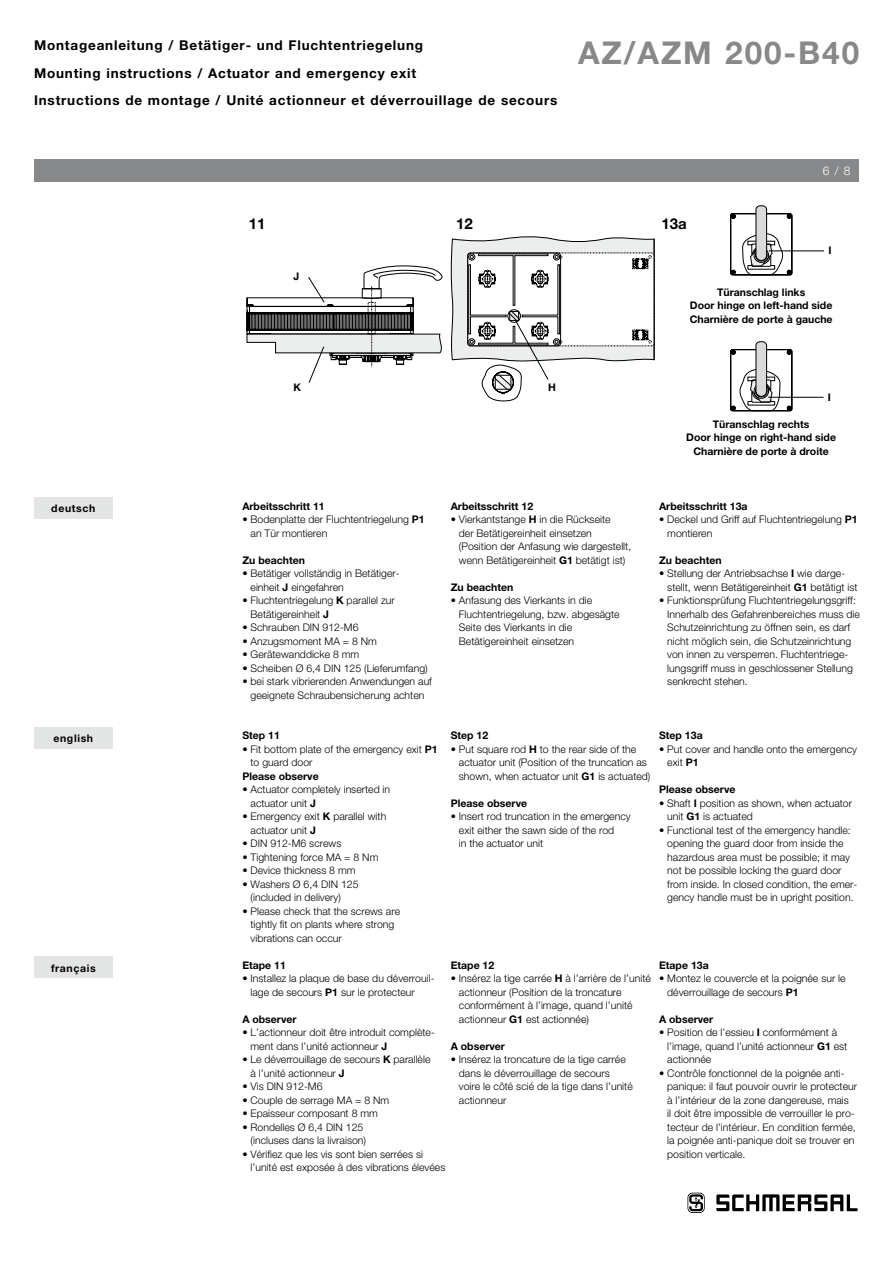
<style>
.page{position:relative;width:893px;height:1263px;background:#fff}
.page>*{position:absolute;margin:0;border:0;box-sizing:border-box;transform-origin:0 0}
.t1{font:700 31.5px "Helvetica Neue";letter-spacing:.06em;color:#87888a}
.t2{font:700 15px "Helvetica Neue";color:#000}
.t3{font:700 13.5px/27px "Helvetica Neue";letter-spacing:.06em;color:#000}
.t4{font:300 12px "Helvetica Neue";color:#fff}
.t5{font:300 10.5px/13.5px "Helvetica Neue";color:#000}
.t6{font:700 10.5px/13.5px "Helvetica Neue";color:#000;text-align:center}
.t7{font:700 10.5px "Helvetica Neue";letter-spacing:.06em;color:#000}
.s1{font-weight:700}
</style>
<div class="page">
<div style="left:34px;top:159px;width:825px;height:23px;background:#87888a"></div>
<svg style="left:687px;top:1193px;width:18px;height:20px"></svg>
<svg style="left:716px;top:1194px;width:142px;height:17px"></svg>
<svg style="left:730px;top:341px;width:62px;height:70px"></svg>
<svg style="left:730px;top:205px;width:62px;height:70px"></svg>
<hr style="left:654px;top:239px;width:1px;height:121px;background:#000">
<div style="left:34px;top:497px;width:79px;height:22px;background:#e3e4e4"></div>
<div style="left:34px;top:727px;width:79px;height:21px;background:#e3e4e4"></div>
<div style="left:34px;top:957px;width:79px;height:21px;background:#e3e4e4"></div>
<hr style="left:769px;top:250px;width:55px;height:1px;background:#000">
<hr style="left:768px;top:397px;width:55px;height:1px;background:#000">
<svg style="left:451px;top:236px;width:203px;height:165px"></svg>
<svg style="left:247px;top:265px;width:196px;height:118px"></svg>
<p class="t3" style="left:34px;top:32px;width:525px">Montageanleitung / Betätiger- und Fluchtentriegelung<br>Mounting instructions / Actuator and emergency exit<br>Instructions de montage / Unité actionneur et déverrouillage de secours</p>
<h1 class="t1" style="left:578px;top:33px;width:283px">AZ/AZM 200-B40</h1>
<p class="t4" style="left:823px;top:164px;width:29px">6 / 8</p>
<h2 class="t2" style="left:249px;top:214px;width:18px">11</h2>
<h2 class="t2" style="left:456px;top:214px;width:18px">12</h2>
<h2 class="t2" style="left:662px;top:214px;width:27px">13a</h2>
<p class="t6" style="left:828px;top:244px;width:5px">I</p>
<p class="t6" style="left:293px;top:270px;width:7px">J</p>
<p class="t6" style="left:690px;top:285px;width:144px">Türanschlag links<br>Door hinge on left-hand side<br>Charnière de porte à gauche</p>
<p class="t6" style="left:293px;top:380px;width:9px">K</p>
<p class="t6" style="left:548px;top:381px;width:9px">H</p>
<p class="t6" style="left:828px;top:390px;width:5px">I</p>
<p class="t6" style="left:686px;top:417px;width:151px">Türanschlag rechts<br>Door hinge on right-hand side<br>Charnière de porte à droite</p>
<p class="t7" style="left:51px;top:502px;width:46px">deutsch</p>
<p class="t7" style="left:53px;top:732px;width:41px">english</p>
<p class="t7" style="left:51px;top:961px;width:46px">français</p>
<p class="t6" style="left:242px;top:499px;width:84px">Arbeitsschritt 11</p>
<p class="t5" style="left:251px;top:512px;width:176px;text-indent:-8px">• Bodenplatte der Fluchtentriegelung <span class="s1">P1 </span>an Tür montieren</p>
<p class="t6" style="left:242px;top:553px;width:64px">Zu beachten</p>
<p class="t5" style="left:251px;top:566px;width:151px;text-indent:-8px">• Betätiger vollständig in Betätiger&shy;einheit <span class="s1">J</span> eingefahren</p>
<p class="t5" style="left:251px;top:593px;width:146px;text-indent:-8px">• Fluchtentriegelung <span class="s1">K</span> parallel zur<br>Betätigereinheit <span class="s1">J</span></p>
<p class="t5" style="left:242px;top:620px;width:118px">• Schrauben DIN 912-M6</p>
<p class="t5" style="left:242px;top:634px;width:136px">• Anzugsmoment MA = 8 Nm</p>
<p class="t5" style="left:242px;top:647px;width:118px">• Gerätewanddicke 8 mm</p>
<p class="t5" style="left:242px;top:661px;width:187px">• Scheiben Ø 6,4 DIN 125 (Lieferumfang)</p>
<p class="t5" style="left:242px;top:674px;width:191px;text-align:center">• bei stark vibrierenden Anwendungen auf geeignete Schraubensicherung achten</p>
<p class="t6" style="left:242px;top:728px;width:39px">Step 11</p>
<p class="t5" style="left:251px;top:742px;width:189px;text-indent:-8px">• Fit bottom plate of the emergency exit <span class="s1">P1 </span>to guard door</p>
<p class="t6" style="left:242px;top:769px;width:78px">Please observe</p>
<p class="t5" style="left:251px;top:782px;width:141px;text-indent:-8px">• Actuator completely inserted in actuator unit <span class="s1">J</span></p>
<p class="t5" style="left:251px;top:809px;width:137px;text-indent:-8px">• Emergency exit <span class="s1">K</span> parallel with actuator unit <span class="s1">J</span></p>
<p class="t5" style="left:242px;top:836px;width:100px">• DIN 912-M6 screws</p>
<p class="t5" style="left:242px;top:850px;width:138px">• Tightening force MA = 8 Nm</p>
<p class="t5" style="left:242px;top:863px;width:115px">• Device thickness 8 mm</p>
<p class="t5" style="left:251px;top:877px;width:109px;text-indent:-8px">• Washers Ø 6,4 DIN 125 (included in delivery)</p>
<p class="t5" style="left:251px;top:904px;width:151px;text-indent:-8px">• Please check that the screws are tightly fit on plants where strong vibrations can occur</p>
<p class="t6" style="left:242px;top:958px;width:45px">Etape 11</p>
<p class="t5" style="left:251px;top:971px;width:184px;text-indent:-8px">• Installez la plaque de base du déverrouil&shy;lage de secours <span class="s1">P1</span> sur le protecteur</p>
<p class="t6" style="left:242px;top:1012px;width:56px">A observer</p>
<p class="t5" style="left:251px;top:1025px;width:186px;text-indent:-8px">• L’actionneur doit être introduit complète&shy;ment dans l’unité actionneur <span class="s1">J</span></p>
<p class="t5" style="left:251px;top:1052px;width:181px;text-indent:-8px">• Le déverrouillage de secours <span class="s1">K</span> parallèle à l’unité actionneur <span class="s1">J</span></p>
<p class="t5" style="left:242px;top:1079px;width:82px">• Vis DIN 912-M6</p>
<p class="t5" style="left:242px;top:1093px;width:148px">• Couple de serrage MA = 8 Nm</p>
<p class="t5" style="left:242px;top:1106px;width:137px">• Epaisseur composant 8 mm</p>
<p class="t5" style="left:242px;top:1120px;width:125px;text-align:right">• Rondelles Ø 6,4 DIN 125 (incluses dans la livraison)</p>
<p class="t5" style="left:251px;top:1147px;width:196px;text-indent:-8px">• Vérifiez que les vis sont bien serrées si l’unité est exposée à des vibrations élevées</p>
<p class="t6" style="left:451px;top:499px;width:84px">Arbeitsschritt 12</p>
<p class="t5" style="left:459px;top:512px;width:174px;text-indent:-8px">• Vierkantstange <span class="s1">H</span> in die Rückseite<br>der Betätigereinheit einsetzen (Position der Anfasung wie dargestellt, wenn Betätigereinheit <span class="s1">G1</span> betätigt ist)</p>
<p class="t6" style="left:451px;top:580px;width:64px">Zu beachten</p>
<p class="t5" style="left:459px;top:593px;width:162px;text-indent:-8px">• Anfasung des Vierkants in die<br>Fluchtentriegelung, bzw. abgesägte<br>Seite des Vierkants in die<br>Betätigereinheit einsetzen</p>
<p class="t6" style="left:451px;top:728px;width:39px">Step 12</p>
<p class="t5" style="left:459px;top:742px;width:193px;text-indent:-8px">• Put square rod <span class="s1">H</span> to the rear side of the actuator unit (Position of the truncation as shown, when actuator unit <span class="s1">G1</span> is actuated)</p>
<p class="t6" style="left:451px;top:796px;width:78px">Please observe</p>
<p class="t5" style="left:459px;top:809px;width:173px;text-indent:-8px">• Insert rod truncation in the emergency exit either the sawn side of the rod<br>in the actuator unit</p>
<p class="t6" style="left:451px;top:958px;width:45px">Etape 12</p>
<p class="t5" style="left:459px;top:971px;width:194px;text-indent:-8px">• Insérez la tige carrée <span class="s1">H</span> à l’arrière de l’unité actionneur (Position de la troncature conformément à l’image, quand l’unité actionneur <span class="s1">G1</span> est actionnée)</p>
<p class="t6" style="left:451px;top:1039px;width:56px">A observer</p>
<p class="t5" style="left:459px;top:1052px;width:175px;text-indent:-8px">• Insérez la troncature de la tige carrée dans le déverrouillage de secours voire le côté scié de la tige dans l’unité actionneur</p>
<p class="t6" style="left:659px;top:499px;width:90px">Arbeitsschritt 13a</p>
<p class="t5" style="left:667px;top:512px;width:192px;text-indent:-8px">• Deckel und Griff auf Fluchtentriegelung <span class="s1">P1 </span>montieren</p>
<p class="t6" style="left:659px;top:553px;width:64px">Zu beachten</p>
<p class="t5" style="left:667px;top:566px;width:192px;text-indent:-8px">• Stellung der Antriebsachse <span class="s1">I</span> wie darge&shy;stellt, wenn Betätigereinheit <span class="s1">G1</span> betätigt ist</p>
<p class="t5" style="left:667px;top:593px;width:194px;text-indent:-8px">• Funktionsprüfung Fluchtentriegelungsgriff:<br>Innerhalb des Gefahrenbereiches muss die Schutzeinrichtung zu öffnen sein, es darf nicht möglich sein, die Schutzeinrichtung von innen zu versperren. Fluchtentriege&shy;lungsgriff muss in geschlossener Stellung senkrecht stehen.</p>
<p class="t6" style="left:659px;top:728px;width:45px">Step 13a</p>
<p class="t5" style="left:667px;top:742px;width:191px;text-indent:-8px">• Put cover and handle onto the emergency exit <span class="s1">P1</span></p>
<p class="t6" style="left:659px;top:782px;width:78px">Please observe</p>
<p class="t5" style="left:667px;top:796px;width:186px;text-indent:-8px">• Shaft <span class="s1">I</span> position as shown, when actuator unit <span class="s1">G1</span> is actuated</p>
<p class="t5" style="left:667px;top:823px;width:192px;text-indent:-8px">• Functional test of the emergency handle: opening the guard door from inside the hazardous area must be possible; it may not be possible locking the guard door from inside. In closed condition, the emer&shy;gency handle must be in upright position.</p>
<p class="t6" style="left:659px;top:958px;width:51px">Etape 13a</p>
<p class="t5" style="left:667px;top:971px;width:180px;text-indent:-8px">• Montez le couvercle et la poignée sur le déverrouillage de secours <span class="s1">P1</span></p>
<p class="t6" style="left:659px;top:1012px;width:56px">A observer</p>
<p class="t5" style="left:667px;top:1025px;width:182px;text-indent:-8px">• Position de l’essieu <span class="s1">I</span> conformément à l’image, quand l’unité actionneur <span class="s1">G1</span> est actionnée</p>
<p class="t5" style="left:667px;top:1066px;width:191px;text-indent:-8px">• Contrôle fonctionnel de la poignée anti&shy;panique: il faut pouvoir ouvrir le protecteur à l’intérieur de la zone dangereuse, mais<br>il doit être impossible de verrouiller le pro&shy;tecteur de l’intérieur. En condition fermée, la poignée anti-panique doit se trouver en position verticale.</p>
</div>
